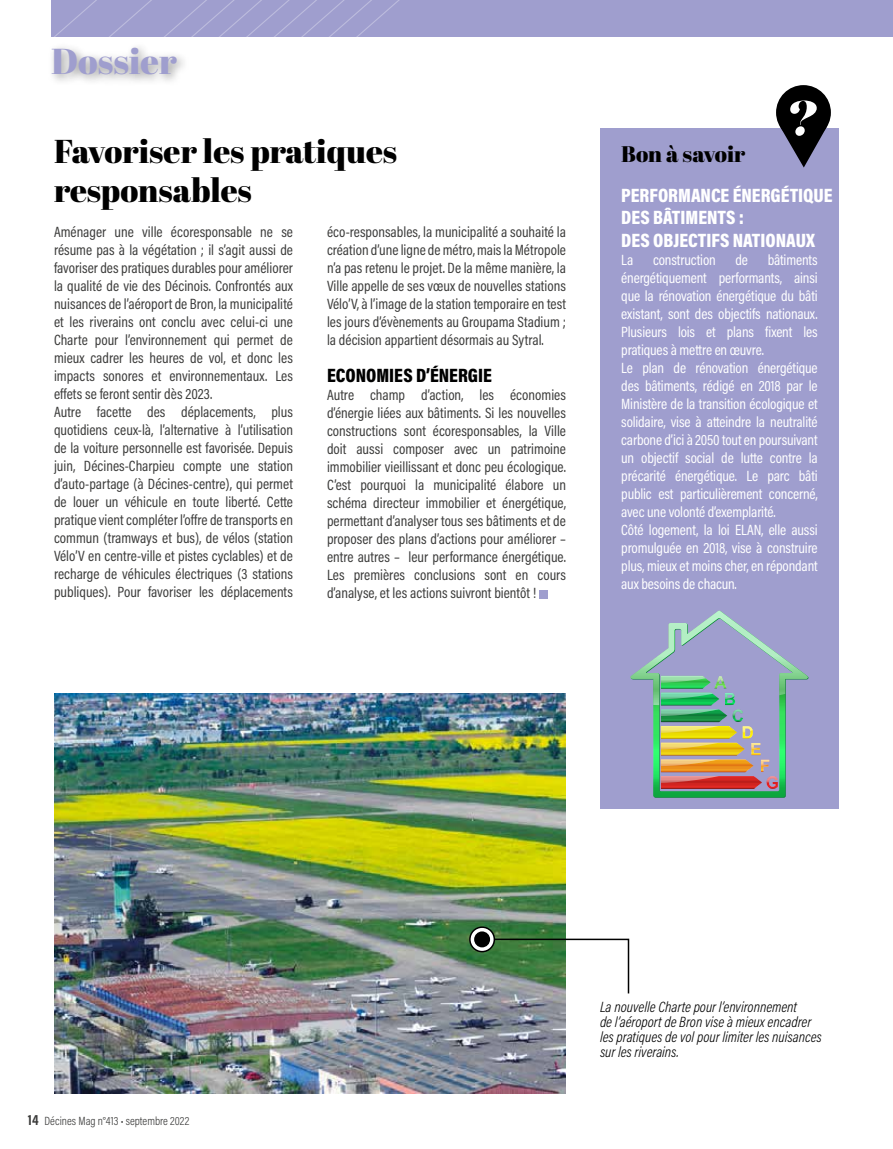
<style>
.page{position:relative;width:893px;height:1149px;background:#fff}
.page>*{position:absolute;margin:0;border:0;box-sizing:border-box;transform-origin:0 0}
.t1{font:36px "Abril Fatface";color:#9f9ece}
.t2{font:33px/39px "Abril Fatface";color:#000}
.t3{font:22.5px "Abril Fatface";color:#000}
.t4{font:900 19.5px/22.5px "Acumin Pro Cond";color:#fff}
.t5{font:900 19.5px "Acumin Pro Cond";color:#000}
.t6{font:15px/18px "Acumin Pro Cond";color:#3c3c3b;text-align:justify}
.t7{font:15px/18px "Acumin Pro Cond";letter-spacing:-.01em;color:#fff}
.t8{font:italic 300 15px/15px "Acumin Pro Cond";color:#000}
.t9{font:300 12px "Acumin Pro Cond";color:#3c3c3b}
.s1{font-weight:700;font-size:15px}
</style>
<div class="page">
<div style="left:47px;top:42px;width:142px;height:44px;background:#000;opacity:.38"></div>
<div style="left:51px;top:0;width:842px;height:36px;background:#9f9ece"></div>
<svg style="left:55px;top:0;width:344px;height:36px"></svg>
<img style="left:54px;top:693px;width:512px;height:400px">
<svg style="left:483px;top:937px;width:147px;height:57px"></svg>
<svg style="left:470px;top:926px;width:24px;height:25px"></svg>
<div style="left:469px;top:926px;width:26px;height:26px;border:2px solid #000;border-radius:50%"></div>
<div style="left:474px;top:931px;width:16px;height:16px;background:#000;border-radius:50%"></div>
<div style="left:600px;top:128px;width:239px;height:680px;background:#9f9ece"></div>
<div style="left:776px;top:85px;width:55px;height:55px;background:#000;border-radius:50%"></div>
<svg style="left:780px;top:100px;width:47px;height:67px"></svg>
<div style="left:539px;top:589px;width:9px;height:9px;background:#9f9ece"></div>
<svg style="left:630px;top:610px;width:178px;height:187px"></svg>
<h1 class="t1" style="left:51px;top:36px;width:127px">Dossier</h1>
<h2 class="t2" style="left:54px;top:130px;width:345px">Favoriser les pratiques responsables</h2>
<p class="t6" style="left:54px;top:222px;width:240px;text-align:left">Aménager une ville écoresponsable ne se résume pas à la végétation ; il s’agit aussi de favoriser des pratiques durables pour améliorer la qualité de vie des Décinois. Confrontés aux nuisances de l’aéroport de Bron, la municipalité et les riverains ont conclu avec celui-ci une Charte pour l’environnement qui permet de mieux cadrer les heures de vol, et donc les impacts sonores et environnementaux. Les effets se feront sentir dès 2023.<br>Autre facette des déplacements, plus quotidiens ceux-là, l’alternative à l’utilisation de la voiture personnelle est favorisée. Depuis juin, Décines-Charpieu compte une station d’auto-partage (à Décines-centre), qui permet de louer un véhicule en toute liberté. Cette pratique vient compléter l’offre de transports en commun (tramways et bus), de vélos (station Vélo’V en centre-ville et pistes cyclables) et de recharge de véhicules électriques (3 stations publiques). Pour favoriser les déplacements</p>
<p class="t6" style="left:327px;top:222px;width:240px">éco-responsables, la municipalité a souhaité la création d’une ligne de métro, mais la Métropole n’a pas retenu le projet. De la même manière, la Ville appelle de ses vœux de nouvelles stations Vélo’V, à l’image de la station temporaire en test les jours d’évènements au Groupama Stadium ; la décision appartient désormais au Sytral.</p>
<h3 class="t5" style="left:327px;top:362px;width:166px">ECONOMIES D’ÉNERGIE</h3>
<p class="t6" style="left:327px;top:385px;width:240px">Autre champ d’action, les économies d’énergie liées aux bâtiments. Si les nouvelles constructions sont écoresponsables, la Ville doit aussi composer avec un patrimoine immobilier vieillissant et donc peu écologique.<br>C’est pourquoi la municipalité élabore un schéma directeur immobilier et énergétique, permettant d’analyser tous ses bâtiments et de proposer des plans d’actions pour améliorer – entre autres – leur performance énergétique.<br>Les premières conclusions sont en cours d’analyse, et les actions suivront bientôt !</p>
<h3 class="t3" style="left:621px;top:138px;width:126px">Bon à savoir</h3>
<h3 class="t4" style="left:621px;top:183px;width:213px">PERFORMANCE ÉNERGÉTIQUE<br>DES BÂTIMENTS :<br>DES OBJECTIFS NATIONAUX</h3>
<p class="t7" style="left:621px;top:250px;width:14px">La</p>
<p class="t7" style="left:653px;top:250px;width:64px">construction</p>
<p class="t7" style="left:735px;top:250px;width:14px">de</p>
<p class="t7" style="left:621px;top:250px;width:198px;text-indent:146px">bâtiments énergétiquement performants, ainsi que la rénovation énergétique du bâti existant, sont des objectifs nationaux.<br>Plusieurs lois et plans fixent les pratiques à mettre en œuvre.<br>Le plan de rénovation énergétique des bâtiments, rédigé en 2018 par le Ministère de la transition écologique et solidaire, vise à atteindre la neutralité carbone d’ici à 2050 tout en poursuivant un objectif social de lutte contre la précarité énergétique. Le parc bâti public est particulièrement concerné, avec une volonté d’exemplarité.<br>Côté logement, la loi ELAN, elle aussi promulguée en 2018, vise à construire plus, mieux et moins cher, en répondant aux besoins de chacun.</p>
<p class="t9" style="left:28px;top:1112px;width:163px"><span class="s1">14</span> Décines Mag n°413 • septembre 2022</p>
<p class="t8" style="left:600px;top:998px;width:223px">La nouvelle Charte pour l’environnement<br>de l’aéroport de Bron vise à mieux encadrer les pratiques de vol pour limiter les nuisances sur les riverains.</p>
</div>
